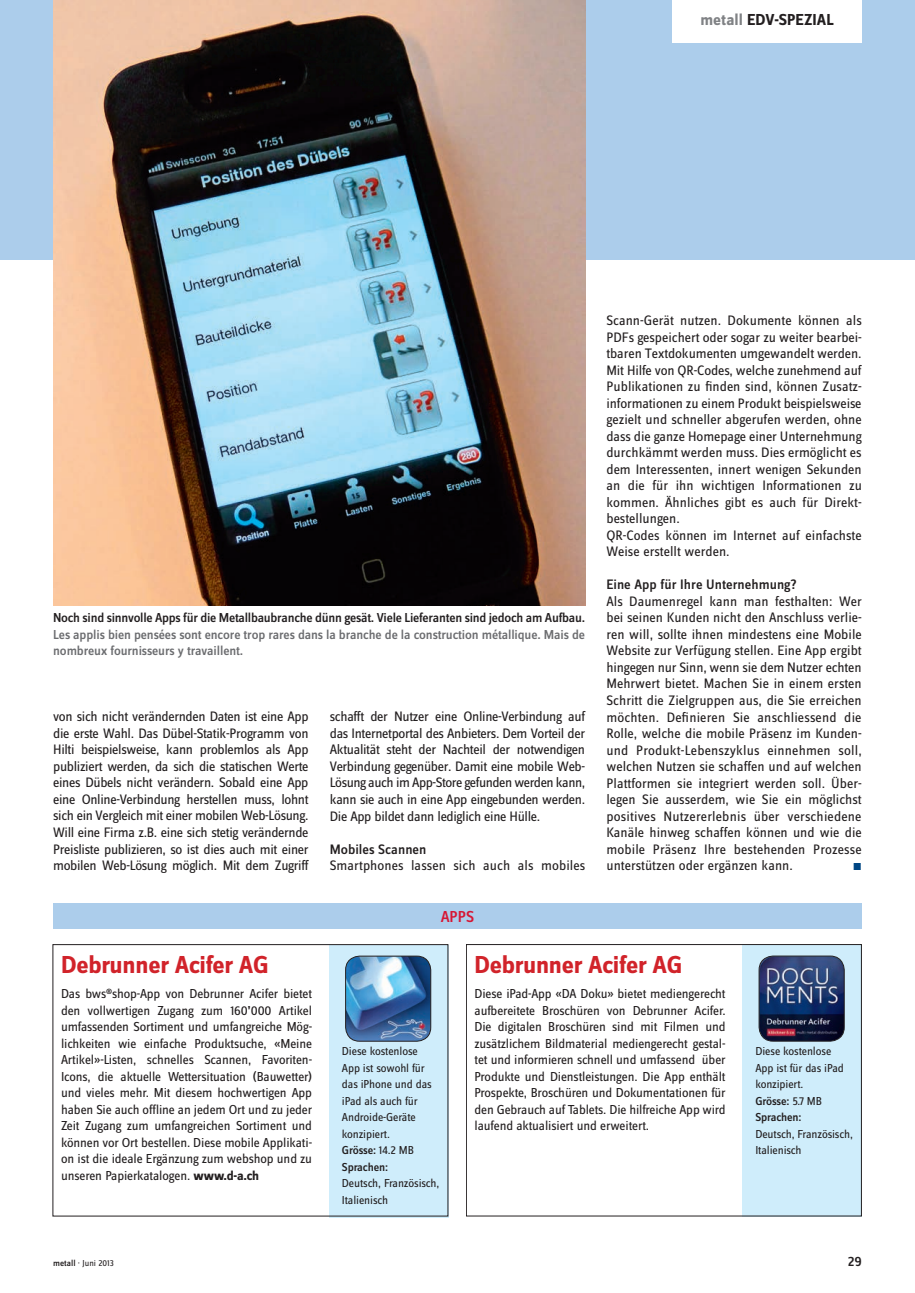
<style>
.page{position:relative;width:915px;height:1293px;background:#fff}
.page>*{position:absolute;margin:0;border:0;box-sizing:border-box;transform-origin:0 0}
.t1{font:700 25.5px "Zine Sans Dis";letter-spacing:-.01em;color:#d1232a}
.t2{font:700 16.5px "Zine Sans Dis";color:#231f20}
.t3{font:500 16.5px "Zine Sans Dis";color:#d71634}
.DE_Grundtext_ohne_EZ{font:14.25px/16.5px "Zine Sans Dis";color:#231f20;text-align:justify}
.DE_Grundtext_ohne_EZ-2{font:500 14.25px "Zine Sans Dis";color:#231f20}
.t4{font:13.5px/16.5px "Zine Sans Dis";letter-spacing:-.01em;color:#231f20;text-align:justify}
.DE_Legende_9__medium{font:500 13.5px/16.5px "Zine Sans Dis";letter-spacing:-.01em;color:#6c6d70}
.DE_Legende_9__medium-2{font:500 13.5px "Zine Sans Dis";letter-spacing:-.02em;color:#231f20}
.t5{font:12px/16.5px "Zine Sans Dis";letter-spacing:-.01em;color:#231f20}
.DE_Grundtext_ohne_EZ-3{font:10.5px "Zine Sans Dis Regular Roman Exp";color:#004684}
.t6{font:9px "Zine Sans Dis";color:#231f20}
.s1{color:#808285}
.s2{font-weight:500}
.s3{font-weight:700}
</style>
<div class="page">
<div style="left:0;top:0;width:914px;height:259px;background:#accdeb"></div>
<hr style="left:0;top:705px;width:1px;height:511px;background:#d4e5f5">
<div style="left:672px;top:0;width:189px;height:43px;background:#fff"></div>
<div style="left:329px;top:945px;width:119px;height:272px;background:#cfedfb"></div>
<img style="left:345px;top:956px;width:85px;height:85px">
<div style="left:345px;top:955px;width:86px;height:86px;border:1px solid #231f20;border-radius:14px"></div>
<div style="left:742px;top:945px;width:119px;height:271px;background:#cfedfb"></div>
<div style="left:466px;top:944px;width:395px;height:272px;border:1px solid #231f20"></div>
<img style="left:760px;top:956px;width:83px;height:85px">
<div style="left:758px;top:955px;width:86px;height:86px;border:1px solid #231f20;border-radius:14px"></div>
<img style="left:53px;top:0;width:532px;height:606px">
<div style="left:53px;top:903px;width:808px;height:25px;background:#accdeb"></div>
<p class="t2" style="left:700px;top:11px;width:135px"><span class="s1">metall</span> EDV-SPEZIAL</p>
<p class="DE_Legende_9__medium-2" style="left:53px;top:611px;width:533px">Noch sind sinnvolle Apps für die Metallbaubranche dünn gesät. Viele Lieferanten sind jedoch am Aufbau.</p>
<p class="DE_Legende_9__medium" style="left:53px;top:627px;width:533px">Les applis bien pensées sont encore trop rares dans la branche de la construction métallique. Mais de nombreux fournisseurs y travaillent.</p>
<p class="DE_Grundtext_ohne_EZ" style="left:53px;top:709px;width:257px">von sich nicht verändernden Daten ist eine App die erste Wahl. Das Dübel-Statik-Programm von Hilti beispielsweise, kann problemlos als App publiziert werden, da sich die statischen Werte eines Dübels nicht verändern. Sobald eine App eine Online-Verbindung herstellen muss, lohnt sich ein Vergleich mit einer mobilen Web-Lösung.</p>
<p class="DE_Grundtext_ohne_EZ" style="left:53px;top:824px;width:257px">Will eine Firma z.B. eine sich stetig verändernde Preisliste publizieren, so ist dies auch mit einer mobilen Web-Lösung möglich. Mit dem Zugriff</p>
<p class="DE_Grundtext_ohne_EZ" style="left:330px;top:709px;width:257px">schafft der Nutzer eine Online-Verbindung auf das Internetportal des Anbieters. Dem Vorteil der Aktualität steht der Nachteil der notwendigen Verbindung gegenüber. Damit eine mobile Web-Lösung auch im App-Store gefunden werden kann, kann sie auch in eine App eingebunden werden.<br>Die App bildet dann lediglich eine Hülle.</p>
<p class="DE_Grundtext_ohne_EZ-2" style="left:330px;top:841px;width:98px">Mobiles Scannen</p>
<p class="DE_Grundtext_ohne_EZ" style="left:330px;top:857px;width:257px">Smartphones lassen sich auch als mobiles</p>
<p class="t3" style="left:440px;top:908px;width:35px">APPS</p>
<p class="DE_Grundtext_ohne_EZ" style="left:606px;top:313px;width:257px">Scann-Gerät nutzen. Dokumente können als PDFs gespeichert oder sogar zu weiter bearbei&shy;tbaren Textdokumenten umgewandelt werden.<br>Mit Hilfe von QR-Codes, welche zunehmend auf Publikationen zu finden sind, können Zusatz&shy;informationen zu einem Produkt beispielsweise gezielt und schneller abgerufen werden, ohne dass die ganze Homepage einer Unternehmung durchkämmt werden muss. Dies ermöglicht es dem Interessenten, innert wenigen Sekunden an die für ihn wichtigen Informationen zu kommen. Ähnliches gibt es auch für Direkt&shy;bestellungen.</p>
<p class="DE_Grundtext_ohne_EZ" style="left:606px;top:527px;width:257px">QR-Codes können im Internet auf einfachste<br>Weise erstellt werden.</p>
<p class="DE_Grundtext_ohne_EZ-2" style="left:606px;top:577px;width:192px">Eine App für Ihre Unternehmung?</p>
<p class="DE_Grundtext_ohne_EZ" style="left:606px;top:593px;width:257px">Als Daumenregel kann man festhalten: Wer bei seinen Kunden nicht den Anschluss verlie&shy;ren will, sollte ihnen mindestens eine Mobile Website zur Verfügung stellen. Eine App ergibt hingegen nur Sinn, wenn sie dem Nutzer echten Mehrwert bietet. Machen Sie in einem ersten Schritt die Zielgruppen aus, die Sie erreichen möchten. Definieren Sie anschliessend die Rolle, welche die mobile Präsenz im Kunden&shy;und Produkt-Lebenszyklus einnehmen soll, welchen Nutzen sie schaffen und auf welchen Plattformen sie integriert werden soll. Über&shy;legen Sie ausserdem, wie Sie ein möglichst positives Nutzererlebnis über verschiedene Kanäle hinweg schaffen können und wie die mobile Präsenz Ihre bestehenden Prozesse unterstützen oder ergänzen kann.</p>
<p class="DE_Grundtext_ohne_EZ-3" style="left:852px;top:861px;width:11px">m</p>
<p class="t1" style="left:61px;top:951px;width:209px">Debrunner Acifer AG</p>
<p class="t4" style="left:61px;top:986px;width:252px">Das bws<sup>®</sup>shop-App von Debrunner Acifer bietet den vollwertigen Zugang zum 160<span class="s2">’</span>000 Artikel umfassenden Sortiment und umfangreiche Mög&shy;lichkeiten wie einfache Produktsuche, «Meine Artikel»-Listen, schnelles Scannen, Favoriten-Icons, die aktuelle Wettersituation (Bauwetter) und vieles mehr. Mit diesem hochwertigen App haben Sie auch offline an jedem Ort und zu jeder Zeit Zugang zum umfangreichen Sortiment und können vor Ort bestellen. Diese mobile Applikati&shy;on ist die ideale Ergänzung zum webshop und zu unseren Papierkatalogen. <span class="s3">www.d-a.ch</span></p>
<p class="t5" style="left:342px;top:1043px;width:99px">Diese kostenlose<br>App ist sowohl für das iPhone und das iPad als auch für<br>Androide-Geräte konzipiert.<br><span class="s2">Grösse:</span> 14.2 MB<br><span class="s2">Sprachen:<br></span>Deutsch, Französisch,<br>Italienisch</p>
<p class="t1" style="left:474px;top:951px;width:209px">Debrunner Acifer AG</p>
<p class="t4" style="left:474px;top:986px;width:253px">Diese iPad-App «DA Doku» bietet mediengerecht aufbereitete Broschüren von Debrunner Acifer.<br>Die digitalen Broschüren sind mit Filmen und zusätzlichem Bildmaterial mediengerecht gestal&shy;tet und informieren schnell und umfassend über Produkte und Dienstleistungen. Die App enthält Prospekte, Broschüren und Dokumentationen für den Gebrauch auf Tablets. Die hilfreiche App wird laufend aktualisiert und erweitert.</p>
<p class="t5" style="left:755px;top:1043px;width:99px">Diese kostenlose<br>App ist für das iPad konzipiert.<br><span class="s2">Grösse:</span> 5.7 MB<br><span class="s2">Sprachen:<br></span>Deutsch, Französisch,<br>Italienisch</p>
<p class="t6" style="left:53px;top:1259px;width:62px"><span class="s2">metall</span> · Juni 2013</p>
<p class="DE_Grundtext_ohne_EZ-2" style="left:847px;top:1254px;width:15px">29</p>
</div>
